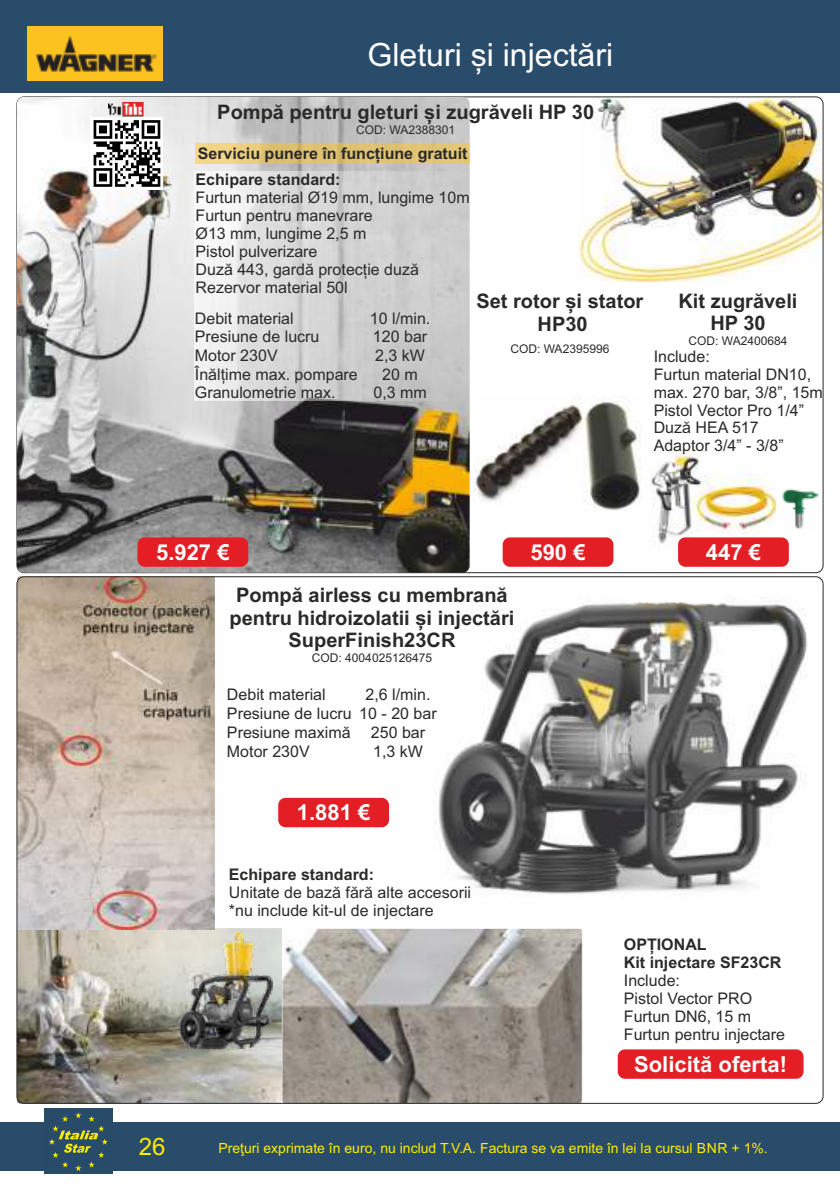
<style>
.page{position:relative;width:840px;height:1191px;background:#fff}
.page>*{position:absolute;margin:0;border:0;box-sizing:border-box;transform-origin:0 0}
.t1{font:32px "Arial";color:#fff}
.t2{font:24px "Arial";color:#ffed00}
.t3{font:700 22px "Arial";color:#fefefe}
.t4{font:700 20px/22.4px "Arial";color:#2b2a29;text-align:center}
.t5{font:16px/17.8px "Arial";color:#2b2a29}
.t6{font:700 16px/17.8px "Arial";color:#2b2a29}
.t7{font:14px "Arial";color:#ffed00}
.t8{font:12px "Arial";color:#2b2a29}
</style>
<div class="page">
<div style="left:0;top:1122px;width:839px;height:48px;background:#294c6a"></div>
<div style="left:0;top:0;width:839px;height:93px;background:#294c6a"></div>
<div style="left:45px;top:1108px;width:68px;height:66px;background:#294b6a"></div>
<svg style="left:49px;top:1112px;width:59px;height:59px"></svg>
<img style="left:650px;top:449px;width:126px;height:125px">
<img style="left:782px;top:487px;width:42px;height:45px">
<img style="left:385px;top:584px;width:439px;height:319px">
<img style="left:579px;top:97px;width:242px;height:185px">
<img style="left:473px;top:395px;width:168px;height:115px">
<img style="left:17px;top:97px;width:452px;height:475px;border-radius:7px">
<div style="left:91px;top:117px;width:72px;height:72px;background:#fff"></div>
<svg style="left:93px;top:120px;width:67px;height:67px"></svg>
<img style="left:109px;top:102px;width:36px;height:15px">
<img style="left:282px;top:928px;width:299px;height:175px;border-radius:2px">
<svg style="left:194px;top:171px;width:280px;height:230px;fill:#d3d3d3"></svg>
<img style="left:17px;top:928px;width:265px;height:175px">
<img style="left:17px;top:576px;width:197px;height:354px">
<img style="left:180px;top:930px;width:92px;height:118px">
<div style="left:195px;top:143px;width:274px;height:21px;background:#ffc425;opacity:.5"></div>
<div style="left:137px;top:537px;width:111px;height:30px;background:#e31e24;border-radius:7px"></div>
<div style="left:502px;top:537px;width:111px;height:30px;background:#e31e24;border-radius:7px"></div>
<div style="left:677px;top:537px;width:111px;height:30px;background:#e31e24;border-radius:7px"></div>
<div style="left:617px;top:1049px;width:186px;height:29px;background:#e31e24;border-radius:7px"></div>
<div style="left:278px;top:798px;width:111px;height:29px;background:#e31e24;border-radius:7px"></div>
<img style="left:27px;top:27px;width:135px;height:54px">
<h1 class="t1" style="left:367px;top:43px;width:247px">Gleturi și injectări</h1>
<p class="t4" style="left:217px;top:103px;width:378px">Pompă pentru gleturi și zugrăveli HP 30</p>
<p class="t8" style="left:356px;top:125px;width:100px">COD: WA2388301</p>
<p class="t6" style="left:195px;top:172px;width:146px">Echipare standard:</p>
<p class="t5" style="left:195px;top:190px;width:275px">Furtun material Ø19 mm, lungime 10m<br>Furtun pentru manevrare<br>Ø13 mm, lungime 2,5 m<br>Pistol pulverizare<br>Duză 443, gardă protecție duză<br>Rezervor material 50l</p>
<p class="t5" style="left:195px;top:310px;width:100px">Debit material</p>
<p class="t5" style="left:369px;top:310px;width:62px">10 l/min.</p>
<p class="t5" style="left:195px;top:329px;width:126px">Presiune de lucru</p>
<p class="t5" style="left:373px;top:329px;width:56px">120 bar</p>
<p class="t5" style="left:195px;top:348px;width:84px">Motor 230V</p>
<p class="t5" style="left:375px;top:348px;width:51px">2,3 kW</p>
<p class="t5" style="left:195px;top:366px;width:164px">Înălțime max. pompare</p>
<p class="t5" style="left:382px;top:366px;width:37px">20 m</p>
<p class="t5" style="left:195px;top:385px;width:142px">Granulometrie max.</p>
<p class="t5" style="left:373px;top:385px;width:55px">0,3 mm</p>
<p class="t6" style="left:198px;top:146px;width:271px">Serviciu punere în funcțiune gratuit</p>
<p class="t4" style="left:476px;top:292px;width:168px">Set rotor și stator<br>HP30</p>
<p class="t8" style="left:510px;top:344px;width:100px">COD: WA2395996</p>
<p class="t4" style="left:678px;top:291px;width:120px">Kit zugrăveli<br>HP 30</p>
<p class="t8" style="left:688px;top:337px;width:100px">COD: WA2400684</p>
<p class="t5" style="left:653px;top:349px;width:170px">Include:<br>Furtun material DN10, max. 270 bar, 3/8”, 15m<br>Pistol Vector Pro 1/4”<br>Duză HEA 517<br>Adaptor 3/4” - 3/8”</p>
<h3 class="t3" style="left:156px;top:544px;width:75px">5.927 €</h3>
<h3 class="t3" style="left:530px;top:544px;width:57px">590 €</h3>
<h3 class="t3" style="left:705px;top:544px;width:57px">447 €</h3>
<p class="t4" style="left:229px;top:586px;width:286px">Pompă airless cu membrană pentru hidroizolatii și injectări<br>SuperFinish23CR</p>
<p class="t8" style="left:312px;top:653px;width:122px">COD: 4004025126475</p>
<p class="t5" style="left:227px;top:687px;width:100px">Debit material</p>
<p class="t5" style="left:227px;top:686px;width:211px;line-height:19px;text-indent:138px">2,6 l/min.<br>Presiune de lucru 10 - 20 bar<br>Presiune maximă</p>
<p class="t5" style="left:370px;top:725px;width:56px">250 bar</p>
<p class="t5" style="left:227px;top:744px;width:84px">Motor 230V</p>
<p class="t5" style="left:373px;top:744px;width:51px">1,3 kW</p>
<h3 class="t3" style="left:297px;top:804px;width:75px">1.881 €</h3>
<p class="t6" style="left:229px;top:867px;width:146px">Echipare standard:</p>
<p class="t5" style="left:229px;top:884px;width:243px">Unitate de bază fără alte accesorii *nu include kit-ul de injectare</p>
<p class="t6" style="left:623px;top:937px;width:159px">OPȚIONAL<br>Kit injectare SF23CR</p>
<p class="t5" style="left:623px;top:972px;width:162px">Include:<br>Pistol Vector PRO<br>Furtun DN6, 15 m<br>Furtun pentru injectare</p>
<h3 class="t3" style="left:633px;top:1055px;width:154px">Solicită oferta!</h3>
<h2 class="t2" style="left:139px;top:1137px;width:28px">26</h2>
<p class="t7" style="left:218px;top:1143px;width:550px">Preţuri exprimate în euro, nu includ T.V.A. Factura se va emite în lei la cursul BNR + 1%.</p>
</div>
